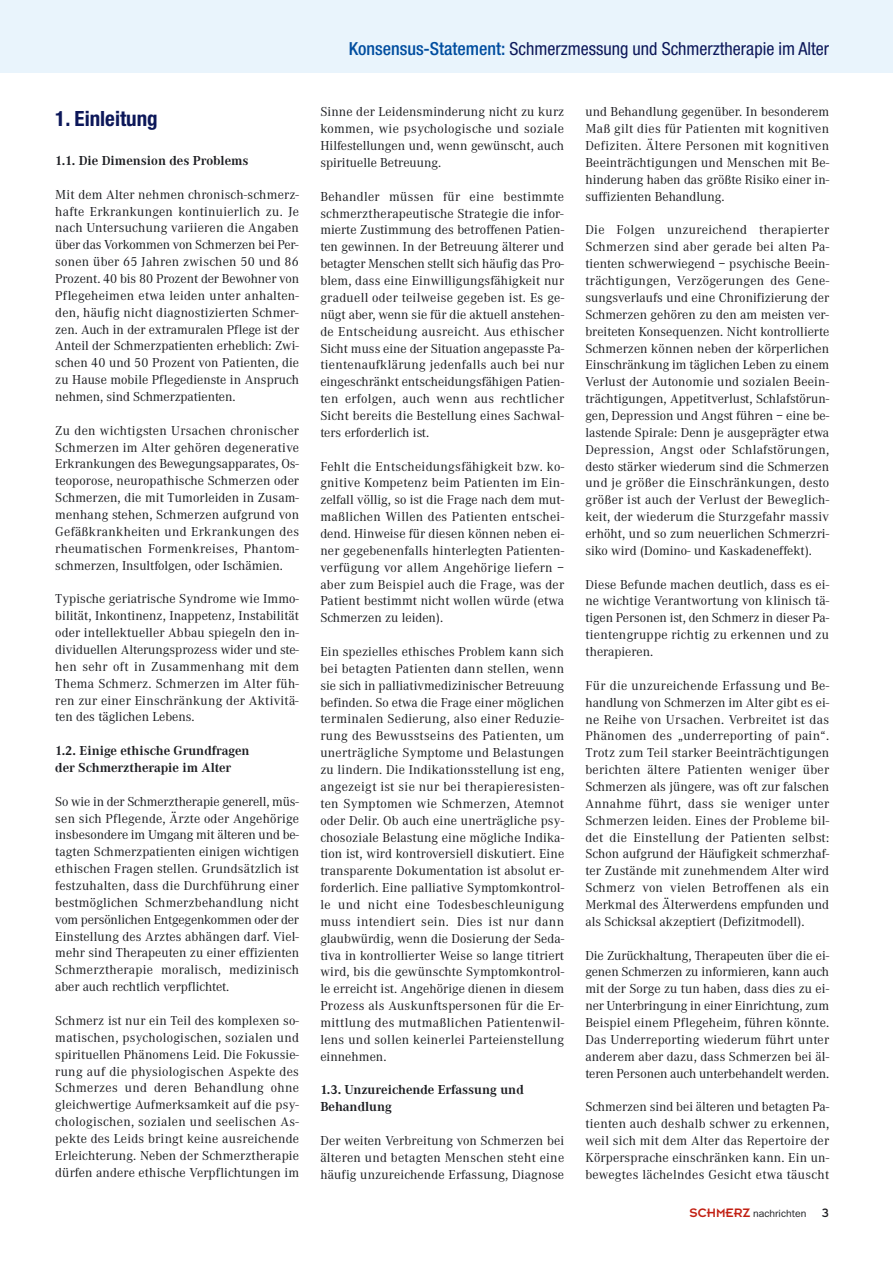
<style>
.page{position:relative;width:893px;height:1263px;background:#fff}
.page>*{position:absolute;margin:0;border:0;box-sizing:border-box;transform-origin:0 0}
.t1{font:700 condensed 21px "Helvetica Neue";color:#0c1759}
.t2{font:condensed 18px "Helvetica Neue";color:#0c1759}
.t3{font:13.5px/16.8px "Corporate A";color:#1b1c20;text-align:justify}
.t4{font:700 13.5px/16.8px "Corporate A";color:#1b1c20}
.t5{font:12px "Interstate";color:#1b1c20}
.t6{font:10.5px "Franklin Gothic";color:#1b1c20}
.s1{font-weight:500;color:#004d9f}
.s2{font-family:"Insignia";font-size:13.5px;color:#c22013}
</style>
<div class="page">
<div style="left:0;top:0;width:893px;height:72px;background:#e9f4fc"></div>
<h1 class="t1" style="left:55px;top:111px;width:104px">1. Einleitung</h1>
<p class="t4" style="left:55px;top:153px;width:195px">1.1. Die Dimension des Problems</p>
<p class="t3" style="left:55px;top:187px;width:245px">Mit dem Alter nehmen chronisch-schmerz&shy;hafte Erkrankungen kontinuierlich zu. Je nach Untersuchung variieren die Angaben über das Vorkommen von Schmerzen bei Per&shy;sonen über 65 Jahren zwischen 50 und 86<br>Prozent. 40 bis 80 Prozent der Bewohner von Pflegeheimen etwa leiden unter anhalten&shy;den, häufig nicht diagnostizierten Schmer&shy;zen. Auch in der extramuralen Pflege ist der Anteil der Schmerzpatienten erheblich: Zwi&shy;schen 40 und 50 Prozent von Patienten, die zu Hause mobile Pflegedienste in Anspruch nehmen, sind Schmerzpatienten.</p>
<p class="t3" style="left:55px;top:423px;width:245px">Zu den wichtigsten Ursachen chronischer Schmerzen im Alter gehören degenerative Erkrankungen des Bewegungsapparates, Os&shy;teoporose, neuropathische Schmerzen oder Schmerzen, die mit Tumorleiden in Zusam&shy;menhang stehen, Schmerzen aufgrund von Gefäßkrankheiten und Erkrankungen des rheumatischen Formenkreises, Phantom&shy;schmerzen, Insultfolgen, oder Ischämien.</p>
<p class="t3" style="left:55px;top:592px;width:245px">Typische geriatrische Syndrome wie Immo&shy;bilität, Inkontinenz, Inappetenz, Instabilität oder intellektueller Abbau spiegeln den in&shy;dividuellen Alterungsprozess wider und ste&shy;hen sehr oft in Zusammenhang mit dem Thema Schmerz. Schmerzen im Alter füh&shy;ren zur einer Einschränkung der Aktivitä&shy;ten des täglichen Lebens.</p>
<p class="t4" style="left:55px;top:743px;width:196px">1.2. Einige ethische Grundfragen der Schmerztherapie im Alter</p>
<p class="t3" style="left:55px;top:794px;width:245px">So wie in der Schmerztherapie generell, müs&shy;sen sich Pflegende, Ärzte oder Angehörige insbesondere im Umgang mit älteren und be&shy;tagten Schmerzpatienten einigen wichtigen ethischen Fragen stellen. Grundsätzlich ist festzuhalten, dass die Durchführung einer bestmöglichen Schmerzbehandlung nicht vom persönlichen Entgegenkommen oder der Einstellung des Arztes abhängen darf. Viel&shy;mehr sind Therapeuten zu einer effizienten Schmerztherapie moralisch, medizinisch aber auch rechtlich verpflichtet.</p>
<p class="t3" style="left:55px;top:1013px;width:245px">Schmerz ist nur ein Teil des komplexen so&shy;matischen, psychologischen, sozialen und spirituellen Phänomens Leid. Die Fokussie&shy;rung auf die physiologischen Aspekte des Schmerzes und deren Behandlung ohne gleichwertige Aufmerksamkeit auf die psy&shy;chologischen, sozialen und seelischen As&shy;pekte des Leids bringt keine ausreichende Erleichterung. Neben der Schmerztherapie dürfen andere ethische Verpflichtungen im</p>
<h2 class="t2" style="left:349px;top:43px;width:482px"><span class="s1">Konsensus-Statement:</span> Schmerzmessung und Schmerztherapie im Alter</h2>
<p class="t3" style="left:320px;top:105px;width:245px">Sinne der Leidensminderung nicht zu kurz kommen, wie psychologische und soziale Hilfestellungen und, wenn gewünscht, auch spirituelle Betreuung.</p>
<p class="t3" style="left:320px;top:189px;width:245px">Behandler müssen für eine bestimmte schmerztherapeutische Strategie die infor&shy;mierte Zustimmung des betroffenen Patien&shy;ten gewinnen. In der Betreuung älterer und betagter Menschen stellt sich häufig das Pro&shy;blem, dass eine Einwilligungsfähigkeit nur graduell oder teilweise gegeben ist. Es ge&shy;nügt aber, wenn sie für die aktuell anstehen&shy;de Entscheidung ausreicht. Aus ethischer Sicht muss eine der Situation angepasste Pa&shy;tientenaufklärung jedenfalls auch bei nur eingeschränkt entscheidungsfähigen Patien&shy;ten erfolgen, auch wenn aus rechtlicher Sicht bereits die Bestellung eines Sachwal&shy;ters erforderlich ist.</p>
<p class="t3" style="left:320px;top:459px;width:245px">Fehlt die Entscheidungsfähigkeit bzw. ko&shy;gnitive Kompetenz beim Patienten im Ein&shy;zelfall völlig, so ist die Frage nach dem mut&shy;maßlichen Willen des Patienten entschei&shy;dend. Hinweise für diesen können neben ei&shy;ner gegebenenfalls hinterlegten Patienten&shy;verfügung vor allem Angehörige liefern – aber zum Beispiel auch die Frage, was der Patient bestimmt nicht wollen würde (etwa Schmerzen zu leiden).</p>
<p class="t3" style="left:320px;top:644px;width:245px">Ein spezielles ethisches Problem kann sich bei betagten Patienten dann stellen, wenn sie sich in palliativmedizinischer Betreuung befinden. So etwa die Frage einer möglichen terminalen Sedierung, also einer Reduzie&shy;rung des Bewusstseins des Patienten, um unerträgliche Symptome und Belastungen zu lindern. Die Indikationsstellung ist eng, angezeigt ist sie nur bei therapieresisten&shy;ten Symptomen wie Schmerzen, Atemnot oder Delir. Ob auch eine unerträgliche psy&shy;chosoziale Belastung eine mögliche Indika&shy;tion ist, wird kontroversiell diskutiert. Eine transparente Dokumentation ist absolut er&shy;forderlich. Eine palliative Symptomkontrol&shy;le und nicht eine Todesbeschleunigung muss intendiert sein. Dies ist nur dann glaubwürdig, wenn die Dosierung der Seda&shy;tiva in kontrollierter Weise so lange titriert wird, bis die gewünschte Symptomkontrol&shy;le erreicht ist. Angehörige dienen in diesem Prozess als Auskunftspersonen für die Er&shy;mittlung des mutmaßlichen Patientenwil&shy;lens und sollen keinerlei Parteienstellung einnehmen.</p>
<p class="t4" style="left:320px;top:1083px;width:205px">1.3. Unzureichende Erfassung und<br>Behandlung</p>
<p class="t3" style="left:320px;top:1133px;width:245px">Der weiten Verbreitung von Schmerzen bei älteren und betagten Menschen steht eine häufig unzureichende Erfassung, Diagnose</p>
<p class="t3" style="left:585px;top:105px;width:245px">und Behandlung gegenüber. In besonderem Maß gilt dies für Patienten mit kognitiven Defiziten. Ältere Personen mit kognitiven Beeinträchtigungen und Menschen mit Be&shy;hinderung haben das größte Risiko einer in&shy;suffizienten Behandlung.</p>
<p class="t3" style="left:585px;top:223px;width:245px">Die Folgen unzureichend therapierter Schmerzen sind aber gerade bei alten Pa&shy;tienten schwerwiegend – psychische Beein&shy;trächtigungen, Verzögerungen des Gene&shy;sungsverlaufs und eine Chronifizierung der Schmerzen gehören zu den am meisten ver&shy;breiteten Konsequenzen. Nicht kontrollierte Schmerzen können neben der körperlichen Einschränkung im täglichen Leben zu einem Verlust der Autonomie und sozialen Beein&shy;trächtigungen, Appetitverlust, Schlafstörun&shy;gen, Depression und Angst führen – eine be&shy;lastende Spirale: Denn je ausgeprägter etwa Depression, Angst oder Schlafstörungen, desto stärker wiederum sind die Schmerzen und je größer die Einschränkungen, desto größer ist auch der Verlust der Beweglich&shy;keit, der wiederum die Sturzgefahr massiv erhöht, und so zum neuerlichen Schmerzri&shy;siko wird (Domino- und Kaskadeneffekt).</p>
<p class="t3" style="left:585px;top:577px;width:245px">Diese Befunde machen deutlich, dass es ei&shy;ne wichtige Verantwortung von klinisch tä&shy;tigen Personen ist, den Schmerz in dieser Pa&shy;tientengruppe richtig zu erkennen und zu therapieren.</p>
<p class="t3" style="left:585px;top:678px;width:245px">Für die unzureichende Erfassung und Be&shy;handlung von Schmerzen im Alter gibt es ei&shy;ne Reihe von Ursachen. Verbreitet ist das Phänomen des „underreporting of pain“.<br>Trotz zum Teil starker Beeinträchtigungen berichten ältere Patienten weniger über Schmerzen als jüngere, was oft zur falschen Annahme führt, dass sie weniger unter Schmerzen leiden. Eines der Probleme bil&shy;det die Einstellung der Patienten selbst:<br>Schon aufgrund der Häufigkeit schmerzhaf&shy;ter Zustände mit zunehmendem Alter wird Schmerz von vielen Betroffenen als ein Merkmal des Älterwerdens empfunden und als Schicksal akzeptiert (Defizitmodell).</p>
<p class="t3" style="left:585px;top:948px;width:245px">Die Zurückhaltung, Therapeuten über die ei&shy;genen Schmerzen zu informieren, kann auch mit der Sorge zu tun haben, dass dies zu ei&shy;ner Unterbringung in einer Einrichtung, zum Beispiel einem Pflegeheim, führen könnte.<br>Das Underreporting wiederum führt unter anderem aber dazu, dass Schmerzen bei äl&shy;teren Personen auch unterbehandelt werden.</p>
<p class="t3" style="left:585px;top:1100px;width:245px">Schmerzen sind bei älteren und betagten Pa&shy;tienten auch deshalb schwer zu erkennen, weil sich mit dem Alter das Repertoire der Körpersprache einschränken kann. Ein un&shy;bewegtes lächelndes Gesicht etwa täuscht</p>
<p class="t6" style="left:690px;top:1210px;width:118px"><span class="s2">SCHMERZ</span> nachrichten</p>
<p class="t5" style="left:822px;top:1208px;width:9px">3</p>
</div>
